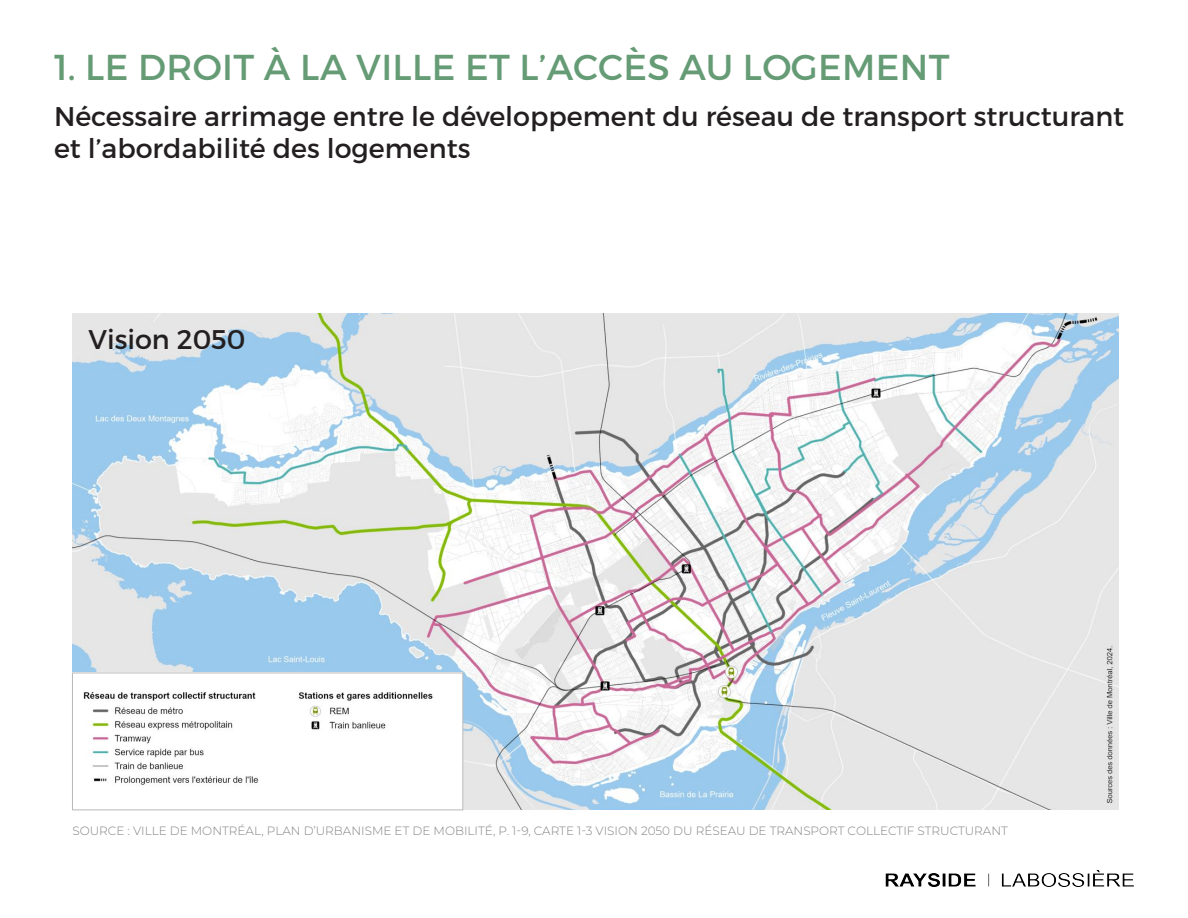
<style>
.page{position:relative;width:1188px;height:918px;background:#fff}
.page>*{position:absolute;margin:0;border:0;box-sizing:border-box;transform-origin:0 0}
.t1{font:36px "Montserrat";letter-spacing:.01em;color:#659b75}
.t2{font:27px/32.4px "Montserrat";color:#231f20}
.Paragraph_Style_1{font:300 12px "Montserrat";color:#848383}
</style>
<div class="page">
<img style="left:885px;top:871px;width:249px;height:16px">
<img style="left:72px;top:313px;width:1046px;height:497px">
<img style="left:74px;top:675px;width:387px;height:133px">
<div style="left:72px;top:673px;width:391px;height:137px;border:1px solid #b9b9ba"></div>
<p class="t1" style="left:54px;top:45px;width:897px">1. LE DROIT À LA VILLE ET L’ACCÈS AU LOGEMENT</p>
<p class="t2" style="left:54px;top:100px;width:1072px">Nécessaire arrimage entre le développement du réseau de transport structurant et l’abordabilité des logements</p>
<p class="t2" style="left:89px;top:323px;width:159px">Vision 2050</p>
<p class="Paragraph_Style_1" style="left:72px;top:823px;width:937px">SOURCE : VILLE DE MONTRÉAL, PLAN D’URBANISME ET DE MOBILITÉ, P. 1-9, CARTE 1-3 VISION 2050 DU RÉSEAU DE TRANSPORT COLLECTIF STRUCTURANT</p>
</div>
